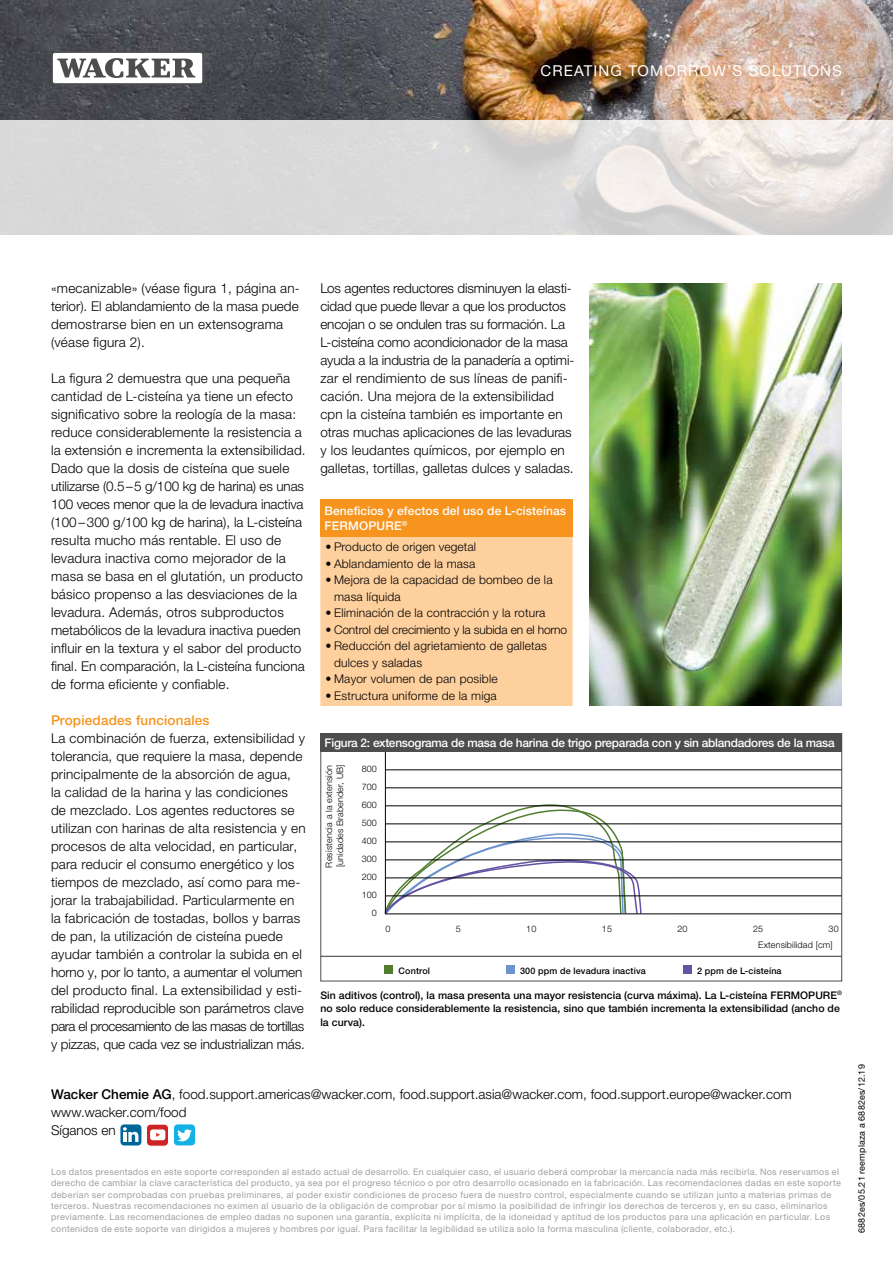
<style>
.page{position:relative;width:893px;height:1263px;background:#fff}
.page>*{position:absolute;margin:0;border:0;box-sizing:border-box;transform-origin:0 0}
.t1{font:15px "Helvetica Panfor Wacker";letter-spacing:.075em;color:#fff}
.t2{font:300 13.5px/18px "Helvetica Panfor Wacker";letter-spacing:.015em;color:#000}
.t3{font:500 13.5px "Helvetica Panfor Wacker";letter-spacing:.015em;color:#f7941e}
.t4{font:300 12px/16.5px "Helvetica Panfor Wacker";letter-spacing:.015em;color:#000}
.t5{font:500 12px "Helvetica Panfor Wacker";letter-spacing:-.02em;color:#fff}
.t6{font:500 12px/15px "Helvetica Panfor Wacker";letter-spacing:.01em;color:#fff}
.t7{font:300 12px "Helvetica Panfor Wacker";letter-spacing:-.01em;color:#000}
.t8{font:500 10.5px/13.4px "Helvetica Panfor Wacker";letter-spacing:.005em;color:#000}
.t9{font:9px/11.4px "Helvetica Panfor Wacker";letter-spacing:.04em;color:#9d9fa2}
.t10{font:300 9px/18px "Helvetica Panfor Wacker";letter-spacing:.015em;color:#000;text-align:right}
.t11{font:500 9px "Helvetica Panfor Wacker";letter-spacing:.015em;color:#000}
.t12{font:9px "Helvetica Panfor Wacker";letter-spacing:.015em;color:#000}
.s1{font-weight:500}
</style>
<div class="page">
<img style="left:0;top:0;width:893px;height:120px">
<div style="left:320px;top:534px;width:253px;height:172px;background:#fed09e;border:2px solid #fed09e"></div>
<div style="left:320px;top:499px;width:253px;height:37px;background:#f7941e"></div>
<svg style="left:384px;top:798px;width:258px;height:117px"></svg>
<hr style="left:385px;top:751px;width:1px;height:162px;background:#000">
<hr style="left:321px;top:956px;width:521px;height:1px;background:#4d4d4f">
<div style="left:385px;top:965px;width:8px;height:9px;background:#507d2f"></div>
<div style="left:506px;top:965px;width:9px;height:9px;background:#6e94cd"></div>
<div style="left:683px;top:965px;width:9px;height:9px;background:#6452a2"></div>
<hr style="left:386px;top:787px;width:455px;height:1px;background:#000">
<hr style="left:386px;top:805px;width:455px;height:1px;background:#000">
<hr style="left:385px;top:823px;width:456px;height:1px;background:#000">
<hr style="left:385px;top:841px;width:456px;height:1px;background:#000">
<hr style="left:385px;top:859px;width:456px;height:1px;background:#000">
<hr style="left:385px;top:877px;width:456px;height:1px;background:#000">
<hr style="left:385px;top:895px;width:456px;height:1px;background:#000">
<hr style="left:385px;top:913px;width:456px;height:1px;background:#000">
<hr style="left:386px;top:769px;width:455px;height:1px;background:#000">
<div style="left:320px;top:733px;width:522px;height:18px;background:#4d4d4f"></div>
<img style="left:590px;top:284px;width:252px;height:422px">
<svg style="left:51px;top:51px;width:153px;height:34px"></svg>
<div style="left:53px;top:53px;width:149px;height:30px;background:#fff;border-radius:2px"></div>
<svg style="left:57px;top:58px;width:138px;height:20px"></svg>
<svg style="left:0;top:120px;width:893px;height:115px;background:#dddcdb"></svg>
<svg style="left:120px;top:1124px;width:76px;height:22px"></svg>
<p class="t1" style="left:540px;top:61px;width:303px">CREATING TOMORROW’S SOLUTIONS</p>
<p class="t2" style="left:51px;top:280px;width:250px">«mecanizable» (véase figura 1, página an&shy;terior). El ablandamiento de la masa puede demostrarse bien en un extensograma (véase figura 2).</p>
<p class="t2" style="left:51px;top:370px;width:256px">La figura 2 demuestra que una pequeña cantidad de L-cisteína ya tiene un efecto significativo sobre la reología de la masa: reduce considerablemente la resistencia a la extensión e incrementa la extensibilidad.<br>Dado que la dosis de cisteína que suele utilizarse (0.5–5 g/100 kg de harina) es unas 100 veces menor que la de levadura inactiva (100–300 g/100 kg de harina), la L-cisteína resulta mucho más rentable. El uso de levadura inactiva como mejorador de la masa se basa en el glutatión, un producto básico propenso a las desviaciones de la levadura. Además, otros subproductos metabólicos de la levadura inactiva pueden influir en la textura y el sabor del producto final. En comparación, la L-cisteína funciona de forma eficiente y confiable.</p>
<p class="t3" style="left:51px;top:712px;width:160px">Propiedades funcionales</p>
<p class="t2" style="left:51px;top:730px;width:256px">La combinación de fuerza, extensibilidad y tolerancia, que requiere la masa, depende principalmente de la absorción de agua,<br>la calidad de la harina y las condiciones de mezclado. Los agentes reductores se utilizan con harinas de alta resistencia y en procesos de alta velocidad, en particular, para reducir el consumo energético y los tiempos de mezclado, así como para me&shy;jorar la trabajabilidad. Particularmente en la fabricación de tostadas, bollos y barras de pan, la utilización de cisteína puede ayudar también a controlar la subida en el horno y, por lo tanto, a aumentar el volumen del producto final. La extensibilidad y esti&shy;rabilidad reproducible son parámetros clave para el procesamiento de las masas de tortillas y pizzas, que cada vez se industrializan más.</p>
<p class="t2" style="left:320px;top:279px;width:255px">Los agentes reductores disminuyen la elasti&shy;cidad que puede llevar a que los productos encojan o se ondulen tras su formación. La L-cisteína como acondicionador de la masa ayuda a la industria de la panadería a optimi&shy;zar el rendimiento de sus líneas de panifi&shy;cación. Una mejora de la extensibilidad cpn la cisteína también es importante en otras muchas aplicaciones de las levaduras y los leudantes químicos, por ejemplo en galletas, tortillas, galletas dulces y saladas.</p>
<p class="t6" style="left:325px;top:503px;width:243px">Beneficios y efectos del uso de L-cisteínas<br>FERMOPURE<sup>®</sup></p>
<p class="t4" style="left:326px;top:539px;width:152px">• Producto de origen vegetal</p>
<p class="t4" style="left:326px;top:555px;width:151px">• Ablandamiento de la masa</p>
<p class="t4" style="left:334px;top:572px;width:220px;text-indent:-9px">• Mejora de la capacidad de bombeo de la masa líquida</p>
<p class="t4" style="left:326px;top:605px;width:221px">• Eliminación de la contracción y la rotura</p>
<p class="t7" style="left:326px;top:622px;width:243px">• Control del crecimiento y la subida en el horno</p>
<p class="t4" style="left:334px;top:638px;width:214px;text-indent:-9px">• Reducción del agrietamiento de galletas dulces y saladas</p>
<p class="t4" style="left:326px;top:671px;width:174px">• Mayor volumen de pan posible</p>
<p class="t4" style="left:326px;top:687px;width:173px">• Estructura uniforme de la miga</p>
<p class="t5" style="left:325px;top:735px;width:512px">Figura 2: extensograma de masa de harina de trigo preparada con y sin ablandadores de la masa</p>
<p class="t10" style="left:324px;top:867px;width:104px;line-height:10.8px;text-align:left;rotate:-90deg">Resistencia a la extensión [unidades Brabender, UB]</p>
<p class="t10" style="left:362px;top:760px;width:17px">800<br>700<br>600<br>500<br>400<br>300<br>200<br>100<br>0</p>
<p class="t10" style="left:385px;top:919px;width:7px">0</p>
<p class="t10" style="left:456px;top:919px;width:7px">5</p>
<p class="t10" style="left:526px;top:919px;width:12px">10</p>
<p class="t10" style="left:602px;top:919px;width:12px">15</p>
<p class="t10" style="left:677px;top:919px;width:12px">20</p>
<p class="t10" style="left:753px;top:919px;width:12px">25</p>
<p class="t10" style="left:829px;top:919px;width:12px">30</p>
<p class="t11" style="left:399px;top:965px;width:33px">Control</p>
<p class="t11" style="left:520px;top:965px;width:127px">300 ppm de levadura inactiva</p>
<p class="t11" style="left:697px;top:965px;width:86px">2 ppm de L-cisteína</p>
<p class="t10" style="left:758px;top:935px;width:76px">Extensibilidad [cm]</p>
<p class="t8" style="left:320px;top:988px;width:523px">Sin aditivos (control), la masa presenta una mayor resistencia (curva máxima). La L-cisteína FERMOPURE<sup>® </sup>no solo reduce considerablemente la resistencia, sino que también incrementa la extensibilidad (ancho de la curva).</p>
<p class="t2" style="left:51px;top:1085px;width:742px"><span class="s1">Wacker Chemie AG</span>, food.support.americas@wacker.com, food.support.asia@wacker.com, food.support.europe@wacker.com www.wacker.com/food<br>Síganos en</p>
<p class="t9" style="left:51px;top:1166px;width:791px">Los datos presentados en este soporte corresponden al estado actual de desarrollo. En cualquier caso, el usuario deberá comprobar la mercancía nada más recibirla. Nos reservamos el derecho de cambiar la clave característica del producto, ya sea por el progreso técnico o por otro desarrollo ocasionado en la fabricación. Las recomendaciones dadas en este soporte deberían ser comprobadas con pruebas preliminares, al poder existir condiciones de proceso fuera de nuestro control, especialmente cuando se utilizan junto a materias primas de terceros. Nuestras recomendaciones no eximen al usuario de la obligación de comprobar por sí mismo la posibilidad de infringir los derechos de terceros y, en su caso, eliminarlos previamente. Las recomendaciones de empleo dadas no suponen una garantía, explícita ni implícita, de la idoneidad y aptitud de los productos para una aplicación en particular. Los contenidos de este soporte van dirigidos a mujeres y hombres por igual. Para facilitar la legibilidad se utiliza solo la forma masculina (cliente, colaborador, etc.).</p>
<p class="t12" style="left:856px;top:1233px;width:170px;rotate:-90deg">6882es/05.21 reemplaza a 6882es/12.19</p>
</div>
